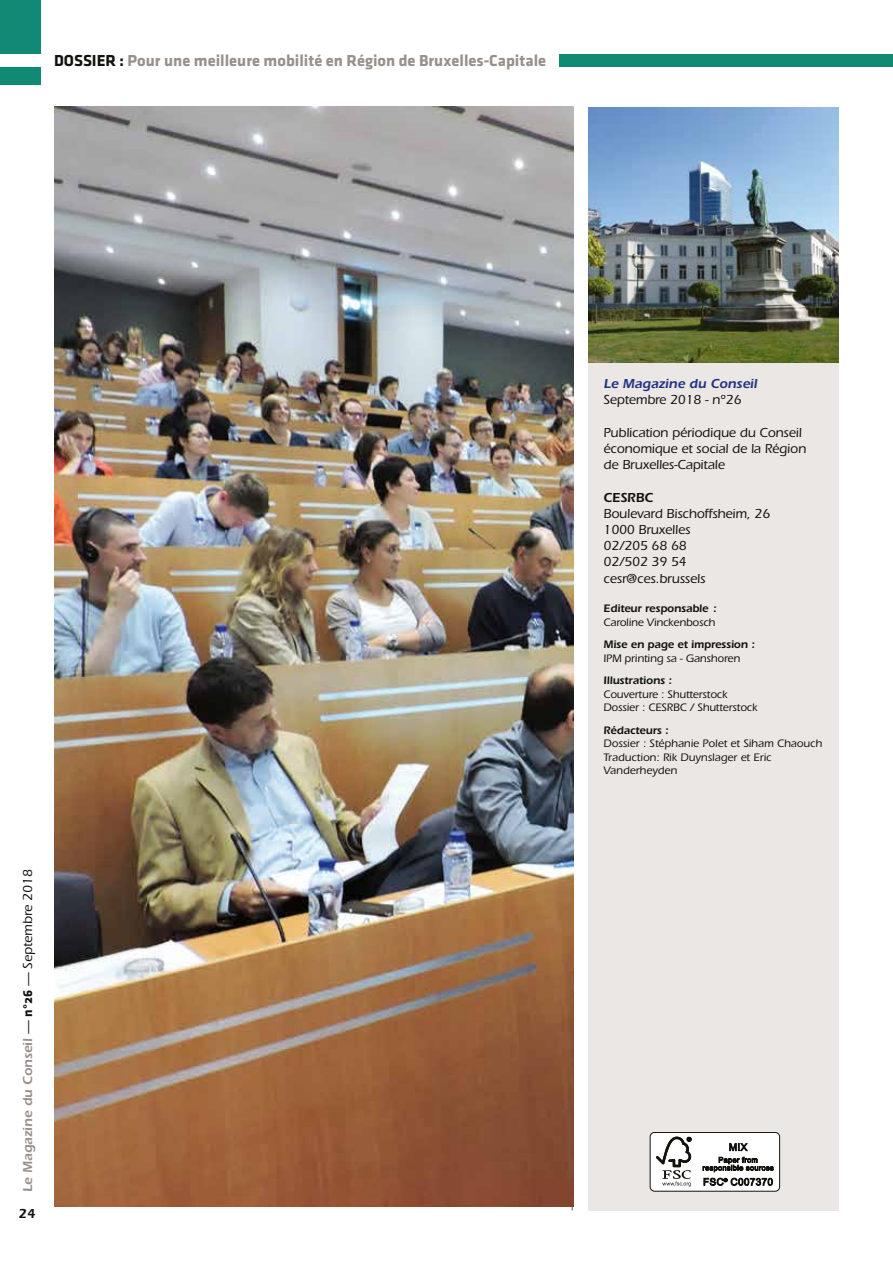
<style>
.page{position:relative;width:893px;height:1263px;background:#fff}
.page>*{position:absolute;margin:0;border:0;box-sizing:border-box;transform-origin:0 0}
.t1{font:16.5px "Klavika Bold Bold OSTF";color:#98908b}
.t2{font:500 13.5px/16.2px "ITC Eras Std";letter-spacing:-.01em;color:#12120d}
.t3{font:600 13.5px "ITC Eras Std";color:#98908b}
.t4{font:600 13.5px "ITC Eras Std";color:#223382}
.t5{font:600 13.5px "ITC Eras Std";letter-spacing:-.01em;color:#12120d}
.t6{font:500 11.25px/13.5px "ITC Eras Std";letter-spacing:-.01em;color:#12120d}
.t7{font:600 11.25px "ITC Eras Std";letter-spacing:-.01em;color:#12120d}
.s1{color:#12120d}
.s2{font-weight:500;color:#12120d}
.s3{font-family:"Klavika Bold Bold OSTF";font-weight:400;color:#12120d}
</style>
<div class="page">
<div style="left:0;top:0;width:41px;height:85px;background:#108a74"></div>
<div style="left:559px;top:54px;width:333px;height:13px;background:#108a74"></div>
<div style="left:0;top:54px;width:41px;height:13px;background:#fff"></div>
<div style="left:589px;top:363px;width:250px;height:847px;background:#eae7e5"></div>
<img style="left:589px;top:108px;width:250px;height:255px">
<div style="left:650px;top:1132px;width:130px;height:59px;background:#fff;border-radius:4px"></div>
<div style="left:650px;top:1132px;width:130px;height:59px;border:1px solid #12120d;border-radius:4px"></div>
<svg style="left:656px;top:1136px;width:35px;height:50px"></svg>
<svg style="left:703px;top:1143px;width:71px;height:29px"></svg>
<svg style="left:703px;top:1178px;width:70px;height:8px"></svg>
<img style="left:54px;top:106px;width:519px;height:1100px">
<p class="t1" style="left:54px;top:51px;width:494px"><span class="s1">DOSSIER :</span> Pour une meilleure mobilité en Région de Bruxelles-Capitale</p>
<p class="t3" style="left:20px;top:1192px;width:324px;rotate:-90deg">Le Magazine du Conseil <span class="s2">—</span> <span class="s3">n°26</span> <span class="s2">— Septembre 2018</span></p>
<p class="t5" style="left:18px;top:1206px;width:19px">24</p>
<p class="t4" style="left:603px;top:376px;width:157px">Le Magazine du Conseil</p>
<p class="t2" style="left:603px;top:392px;width:140px">Septembre 2018 - n°26</p>
<p class="t2" style="left:603px;top:424px;width:204px">Publication périodique du Conseil économique et social de la Région de Bruxelles-Capitale</p>
<p class="t5" style="left:603px;top:489px;width:51px">CESRBC</p>
<p class="t2" style="left:603px;top:505px;width:168px">Boulevard Bischoffsheim, 26<br>1000 Bruxelles<br>02/205 68 68<br>02/502 39 54 cesr@ces.brussels</p>
<p class="t7" style="left:603px;top:602px;width:115px">Editeur responsable :</p>
<p class="t6" style="left:603px;top:615px;width:113px">Caroline Vinckenbosch</p>
<p class="t7" style="left:603px;top:638px;width:153px">Mise en page et impression :</p>
<p class="t6" style="left:603px;top:651px;width:138px">IPM printing sa - Ganshoren</p>
<p class="t7" style="left:603px;top:674px;width:70px">Illustrations :</p>
<p class="t6" style="left:603px;top:687px;width:155px">Couverture : Shutterstock<br>Dossier : CESRBC / Shutterstock</p>
<p class="t7" style="left:603px;top:724px;width:67px">Rédacteurs :</p>
<p class="t6" style="left:603px;top:737px;width:220px">Dossier : Stéphanie Polet et Siham Chaouch<br>Traduction: Rik Duynslager et Eric<br>Vanderheyden</p>
</div>
